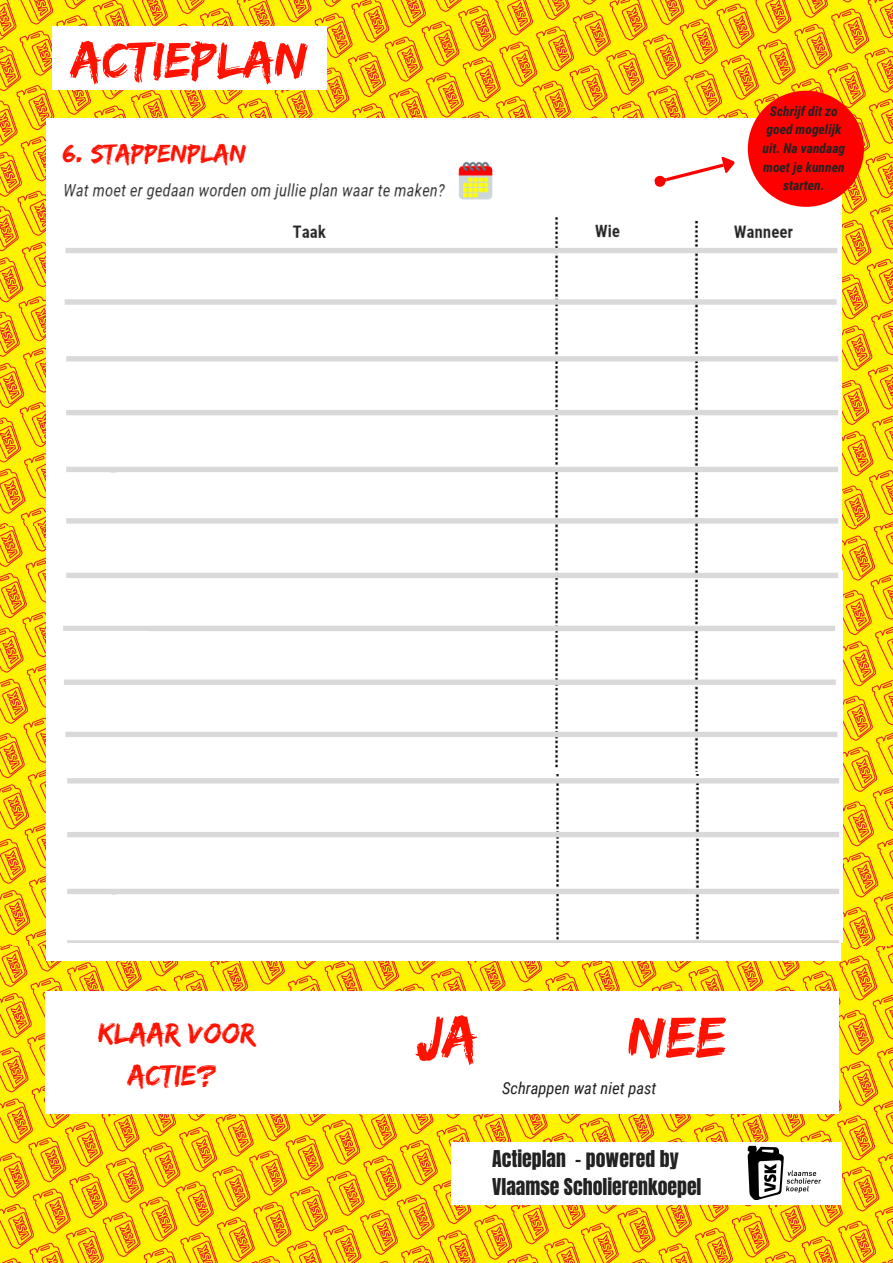
<style>
.page{position:relative;width:893px;height:1263px;background:#fff}
.page>*{position:absolute;margin:0;border:0;box-sizing:border-box;transform-origin:0 0}
.t1{font:60px "Edo";color:#ff1200}
.t2{font:52.5px "Edo";color:#ff1200}
.t3{font:30px/41.6px "Edo";color:#ff1200;text-align:center}
.t4{font:26.47px "Edo";color:#ff1200}
.t5{font:19.73px/27.6px "Anton";color:#222}
.t6{font:italic 16.58px "Roboto Condensed";color:#222}
.t7{font:italic 700 13.5px/18.7px "Roboto Condensed";color:#222;text-align:center}
</style>
<div class="page">
<img style="left:0;top:0;width:893px;height:526px">
<img style="left:0;top:526px;width:893px;height:421px">
<img style="left:0;top:947px;width:893px;height:316px">
<div style="left:817px;top:1142px;width:25px;height:63px;background:#fff"></div>
<div style="left:476px;top:1142px;width:341px;height:63px;background:#fff"></div>
<div style="left:451px;top:1142px;width:25px;height:63px;background:#fff"></div>
<img style="left:748px;top:1145px;width:73px;height:55px">
<div style="left:46px;top:118px;width:794px;height:842px;background:#fff"></div>
<img style="left:67px;top:774px;width:775px;height:168px">
<img style="left:63px;top:149px;width:779px;height:625px">
<div style="left:55px;top:128px;width:231px;height:51px;background:#fff"></div>
<div style="left:748px;top:91px;width:116px;height:116px;background:#f00;border-radius:50%"></div>
<svg style="left:653px;top:154px;width:84px;height:34px"></svg>
<div style="left:53px;top:26px;width:274px;height:63px;background:#fff"></div>
<div style="left:46px;top:991px;width:793px;height:123px;background:#fff"></div>
<div style="left:62px;top:257px;width:86px;height:39px;background:#fff"></div>
<div style="left:67px;top:309px;width:86px;height:39px;background:#fff"></div>
<div style="left:69px;top:364px;width:86px;height:39px;background:#fff"></div>
<div style="left:67px;top:417px;width:86px;height:39px;background:#fff"></div>
<div style="left:67px;top:473px;width:86px;height:38px;background:#fff"></div>
<div style="left:69px;top:526px;width:86px;height:39px;background:#fff"></div>
<div style="left:65px;top:579px;width:86px;height:39px;background:#fff"></div>
<div style="left:62px;top:631px;width:86px;height:39px;background:#fff"></div>
<div style="left:55px;top:685px;width:86px;height:39px;background:#fff"></div>
<div style="left:57px;top:739px;width:86px;height:39px;background:#fff"></div>
<div style="left:67px;top:787px;width:86px;height:39px;background:#fff"></div>
<div style="left:70px;top:841px;width:86px;height:39px;background:#fff"></div>
<div style="left:66px;top:895px;width:86px;height:39px;background:#fff"></div>
<h2 class="t2" style="left:72px;top:29px;width:238px">Actieplan</h2>
<h3 class="t4" style="left:62px;top:138px;width:185px">6. Stappenplan</h3>
<p class="t7" style="left:762px;top:102px;width:84px">Schrijf dit zo goed mogelijk uit. Na vandaag moet je kunnen starten.</p>
<h3 class="t3" style="left:98px;top:1012px;width:158px">klAAR VOOR<br>ACTIE?</h3>
<h1 class="t1" style="left:415px;top:1002px;width:64px">JA</h1>
<h1 class="t1" style="left:628px;top:1002px;width:99px">NEE</h1>
<p class="t6" style="left:502px;top:1079px;width:156px">Schrappen wat niet past</p>
<h3 class="t5" style="left:492px;top:1145px;width:211px">Actieplan - powered by<br>Vlaamse Scholierenkoepel</h3>
</div>
